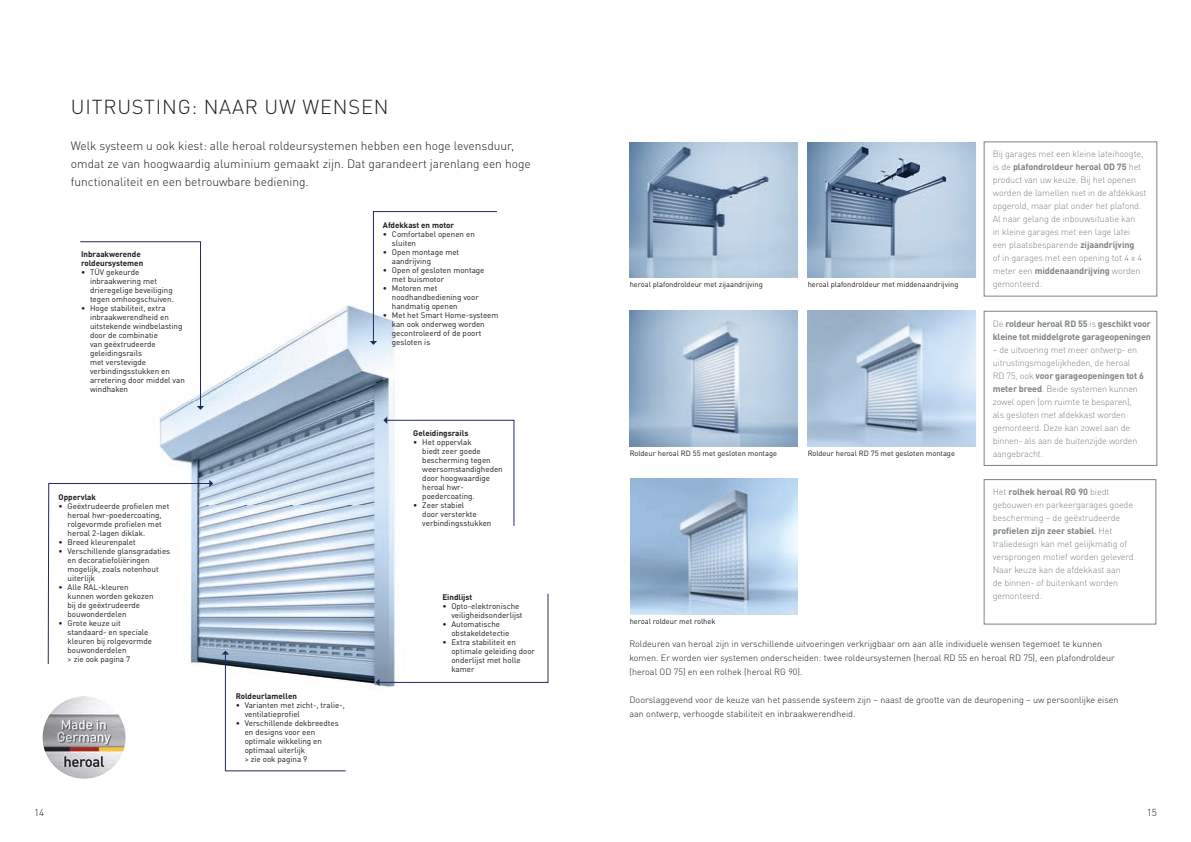
<style>
.page{position:relative;width:1191px;height:842px;background:#fff}
.page>*{position:absolute;margin:0;border:0;box-sizing:border-box;transform-origin:0 0}
.t1{font:300 20px "DIN Pro";letter-spacing:.04em;color:#1d1d1b}
.t2{font:300 12px/18px "DIN Pro";color:#1d1d1b}
.t3{font:300 10px "DIN Pro";color:#1d1d1b}
.t4{font:300 9px/13px "DIN Pro";letter-spacing:-.01em;color:#7d8386}
.t5{font:300 9px/14px "DIN Pro";color:#1d1d1b}
.t6{font:700 9px/13px "DIN Pro";letter-spacing:-.015em;color:#7d8386}
.t7{font:8px/9px "DIN Pro";color:#1d1d1b}
.t8{font:700 8px/9px "DIN Pro";color:#1d1d1b}
.t9{font:7.5px "DIN Pro";color:#1d1d1b}
.s1{font-weight:700}
.s2{font-weight:300}
</style>
<div class="page">
<img style="left:630px;top:142px;width:167px;height:136px">
<img style="left:43px;top:696px;width:83px;height:83px">
<img style="left:807px;top:142px;width:168px;height:136px">
<img style="left:629px;top:310px;width:168px;height:136px">
<img style="left:807px;top:310px;width:168px;height:136px">
<img style="left:630px;top:479px;width:167px;height:136px">
<img style="left:159px;top:305px;width:236px;height:383px">
<svg style="left:375px;top:593px;width:173px;height:93px"></svg>
<svg style="left:222px;top:651px;width:124px;height:120px"></svg>
<svg style="left:80px;top:241px;width:124px;height:169px"></svg>
<svg style="left:48px;top:480px;width:165px;height:185px"></svg>
<svg style="left:383px;top:417px;width:131px;height:109px"></svg>
<svg style="left:370px;top:211px;width:127px;height:134px"></svg>
<div style="left:984px;top:311px;width:173px;height:154px;border:1px solid #7d8386"></div>
<div style="left:984px;top:479px;width:172px;height:145px;border:1px solid #7d8386"></div>
<div style="left:984px;top:142px;width:173px;height:154px;border:1px solid #7d8386"></div>
<h1 class="t1" style="left:71px;top:91px;width:319px">UITRUSTING: NAAR UW WENSEN</h1>
<h2 class="t2" style="left:71px;top:135px;width:461px">Welk systeem u ook kiest: alle heroal roldeursystemen hebben een hoge levensduur, omdat ze van hoogwaardig aluminium gemaakt zijn. Dat garandeert jarenlang een hoge functionaliteit en een betrouwbare bediening.</h2>
<p class="t8" style="left:81px;top:248px;width:64px">Inbraakwerende roldeursystemen</p>
<p class="t7" style="left:90px;top:267px;width:85px;text-indent:-9px">• TÜV gekeurde inbraakwering met drieregelige beveiliging tegen omhoogschuiven.</p>
<p class="t7" style="left:90px;top:303px;width:96px;text-indent:-9px">• Hoge stabiliteit, extra inbraakwerendheid en uitstekende windbelasting door de combinatie<br>van geëxtrudeerde geleidingsrails<br>met verstevigde verbindingsstukken en arretering door middel van windhaken</p>
<p class="t8" style="left:59px;top:491px;width:39px">Oppervlak</p>
<p class="t7" style="left:68px;top:501px;width:103px;text-indent:-9px">• Geëxtrudeerde profielen met heroal hwr-poedercoating, rolgevormde profielen met heroal 2-lagen diklak.</p>
<p class="t7" style="left:59px;top:537px;width:79px">• Breed kleurenpalet</p>
<p class="t7" style="left:68px;top:546px;width:104px;text-indent:-9px">• Verschillende glansgradaties en decoratiefoliëringen mogelijk, zoals notenhout uiterlijk</p>
<p class="t7" style="left:68px;top:582px;width:87px;text-indent:-9px">• Alle RAL-kleuren kunnen worden gekozen bij de geëxtrudeerde bouwonderdelen</p>
<p class="t7" style="left:68px;top:618px;width:86px;text-indent:-9px">• Grote keuze uit standaard- en speciale kleuren bij rolgevormde bouwonderdelen<br>&gt; zie ook pagina 7</p>
<p class="t8" style="left:236px;top:691px;width:63px">Roldeurlamellen</p>
<p class="t7" style="left:245px;top:700px;width:102px;text-indent:-9px">• Varianten met zicht-, tralie-, ventilatieprofiel</p>
<p class="t7" style="left:245px;top:718px;width:95px;text-indent:-9px">• Verschillende dekbreedtes en designs voor een optimale wikkeling en optimaal uiterlijk<br>&gt; zie ook pagina 9</p>
<p class="t8" style="left:383px;top:219px;width:73px">Afdekkast en motor</p>
<p class="t7" style="left:392px;top:229px;width:84px;text-indent:-9px">• Comfortabel openen en sluiten</p>
<p class="t7" style="left:392px;top:247px;width:69px;text-indent:-9px">• Open montage met aandrijving</p>
<p class="t7" style="left:392px;top:265px;width:94px;text-indent:-9px">• Open of gesloten montage met buismotor</p>
<p class="t7" style="left:392px;top:283px;width:88px;text-indent:-9px">• Motoren met noodhandbediening voor handmatig openen</p>
<p class="t7" style="left:392px;top:310px;width:108px;text-indent:-9px">• Met het Smart Home-systeem kan ook onderweg worden gecontroleerd of de poort gesloten is</p>
<p class="t8" style="left:413px;top:427px;width:57px">Geleidingsrails</p>
<p class="t7" style="left:422px;top:437px;width:82px;text-indent:-9px">• Het oppervlak<br>biedt zeer goede bescherming tegen weersomstandigheden door hoogwaardige heroal hwr&shy;poedercoating.</p>
<p class="t7" style="left:422px;top:500px;width:71px;text-indent:-9px">• Zeer stabiel<br>door versterkte verbindingsstukken</p>
<p class="t8" style="left:442px;top:591px;width:31px">Eindlijst</p>
<p class="t7" style="left:451px;top:601px;width:73px;text-indent:-9px">• Opto-elektronische veiligheidsonderlijst</p>
<p class="t7" style="left:451px;top:619px;width:60px;text-indent:-9px">• Automatische obstakeldetectie</p>
<p class="t7" style="left:451px;top:637px;width:85px;text-indent:-9px">• Extra stabiliteit en optimale geleiding door onderlijst met holle kamer</p>
<p class="t9" style="left:629px;top:279px;width:135px">heroal plafondroldeur met zijaandrijving</p>
<p class="t9" style="left:807px;top:279px;width:152px">heroal plafondroldeur met middenaandrijving</p>
<p class="t9" style="left:629px;top:447px;width:149px">Roldeur heroal RD 55 met gesloten montage</p>
<p class="t9" style="left:807px;top:447px;width:149px">Roldeur heroal RD 75 met gesloten montage</p>
<p class="t9" style="left:629px;top:616px;width:87px">heroal roldeur met rolhek</p>
<p class="t4" style="left:992px;top:147px;width:155px">Bij garages met een kleine lateihoogte, is de <span class="s1">plafondroldeur heroal OD 75</span> het product van uw keuze. Bij het openen worden de lamellen niet in de afdekkast opgerold, maar plat onder het plafond.<br>Al naar gelang de inbouwsituatie kan<br>in kleine garages met een lage latei een plaatsbesparende <span class="s1">zijaandrijving<br></span>of in garages met een opening tot 4 x 4 meter een <span class="s1">middenaandrijving</span> worden gemonteerd.</p>
<p class="t6" style="left:992px;top:316px;width:160px"><span class="s2">De</span> roldeur heroal RD 55 <span class="s2">is</span> geschikt voor kleine tot middelgrote garageopeningen</p>
<p class="t4" style="left:992px;top:342px;width:153px">– de uitvoering met meer ontwerp- en uitrustingsmogelijkheden, de heroal RD 75, ook <span class="s1">voor garageopeningen tot 6 meter breed</span>. Beide systemen kunnen zowel open (om ruimte te besparen), als gesloten met afdekkast worden gemonteerd. Deze kan zowel aan de binnen- als aan de buitenzijde worden aangebracht.</p>
<p class="t4" style="left:992px;top:485px;width:145px">Het <span class="s1">rolhek heroal RG 90</span> biedt gebouwen en parkeergarages goede bescherming – de geëxtrudeerde <span class="s1">profielen zijn zeer stabiel</span>. Het traliedesign kan met gelijkmatig of versprongen motief worden geleverd.<br>Naar keuze kan de afdekkast aan<br>de binnen- of buitenkant worden gemonteerd.</p>
<p class="t5" style="left:629px;top:636px;width:487px">Roldeuren van heroal zijn in verschillende uitvoeringen verkrijgbaar om aan alle individuele wensen tegemoet te kunnen komen. Er worden vier systemen onderscheiden: twee roldeursystemen (heroal RD 55 en heroal RD 75), een plafondroldeur (heroal OD 75) en een rolhek (heroal RG 90).</p>
<p class="t5" style="left:629px;top:692px;width:490px">Doorslaggevend voor de keuze van het passende systeem zijn – naast de grootte van de deuropening – uw persoonlijke eisen aan ontwerp, verhoogde stabiliteit en inbraakwerendheid.</p>
<p class="t3" style="left:34px;top:804px;width:12px">14</p>
<p class="t3" style="left:1146px;top:804px;width:12px">15</p>
</div>
